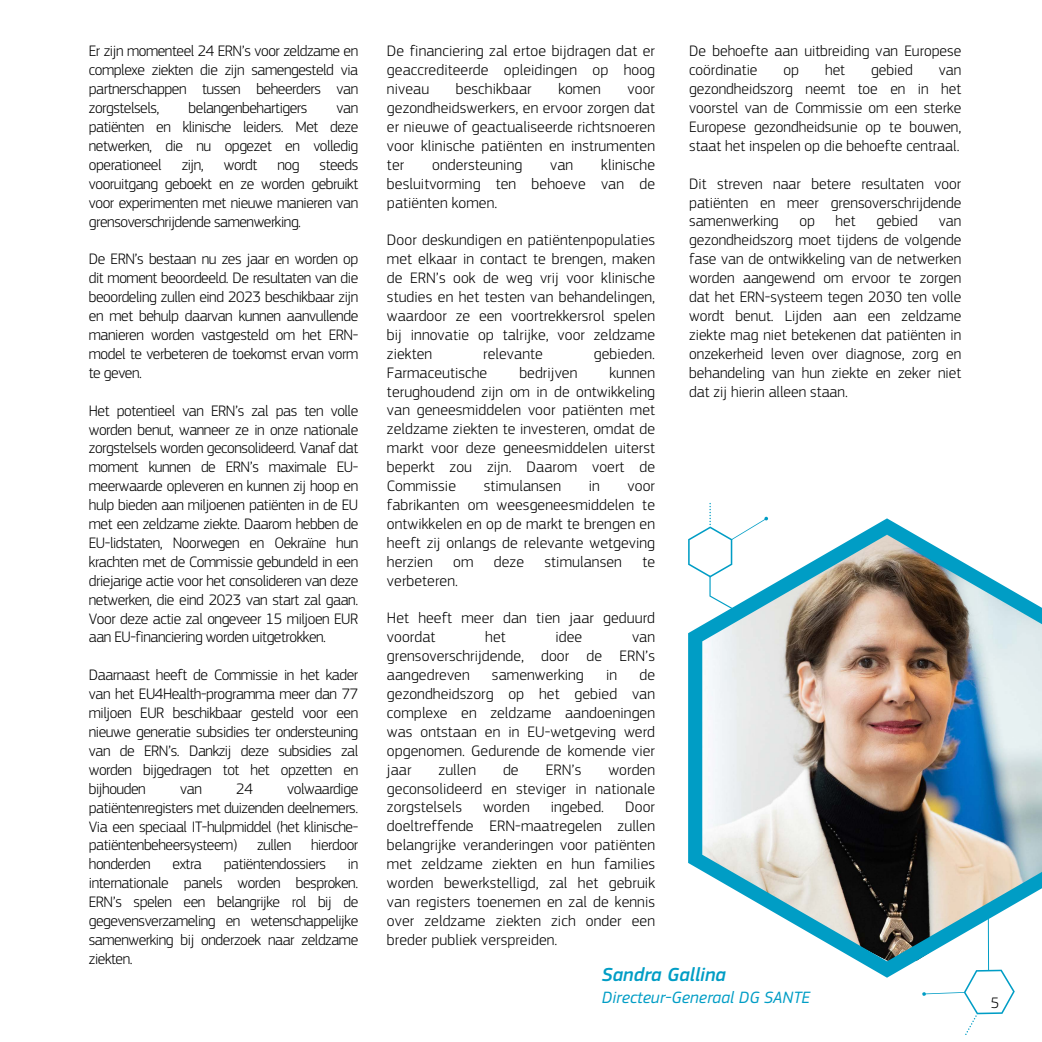
<style>
.page{position:relative;width:1042px;height:1042px;background:#fff}
.page>*{position:absolute;margin:0;border:0;box-sizing:border-box;transform-origin:0 0}
.t1{font:italic 500 19.6px "EC Square Sans Pro";color:#009dc5}
.t2{font:italic 17.15px "EC Square Sans Pro";color:#009dc5}
.t3{font:300 15.75px/18.9px "EC Square Sans Pro";color:#000;text-align:justify}
.t4{font:300 15.75px "EC Square Sans Pro";letter-spacing:-.03em;color:#000}
</style>
<div class="page">
<img style="left:688px;top:518px;width:354px;height:459px">
<svg style="left:922px;top:969px;width:93px;height:66px"></svg>
<hr style="left:988px;top:916px;width:1px;height:54px;background:#009dc5">
<p class="t3" style="left:89px;top:42px;width:271px">Er zijn momenteel 24 ERN’s voor zeldzame en complexe ziekten die zijn samengesteld via partnerschappen tussen beheerders van zorgstelsels,</p>
<p class="t4" style="left:189px;top:98px;width:120px">belangenbehartigers</p>
<p class="t3" style="left:89px;top:98px;width:271px;text-indent:248px">van patiënten en klinische leiders. Met deze netwerken, die nu opgezet en volledig operationeel</p>
<p class="t3" style="left:89px;top:155px;width:271px;text-indent:231px">steeds vooruitgang geboekt en ze worden gebruikt voor experimenten met nieuwe manieren van grensoverschrijdende samenwerking.</p>
<p class="t3" style="left:89px;top:249px;width:271px">De ERN’s bestaan nu zes jaar en worden op dit moment beoordeeld. De resultaten van die beoordeling zullen eind 2023 beschikbaar zijn en met behulp daarvan kunnen aanvullende manieren worden vastgesteld om het ERN&shy;model te verbeteren de toekomst ervan vorm te geven.</p>
<p class="t3" style="left:89px;top:401px;width:271px">Het potentieel van ERN’s zal pas ten volle worden benut, wanneer ze in onze nationale zorgstelsels worden geconsolideerd. Vanaf dat moment kunnen de ERN’s maximale EU&shy;meerwaarde opleveren en kunnen zij hoop en hulp bieden aan miljoenen patiënten in de EU met een zeldzame ziekte. Daarom hebben de EU-lidstaten, Noorwegen en Oekraïne hun krachten met de Commissie gebundeld in een driejarige actie voor het consolideren van deze netwerken, die eind 2023 van start zal gaan.<br>Voor deze actie zal ongeveer 15 miljoen EUR aan EU-financiering worden uitgetrokken.</p>
<p class="t3" style="left:89px;top:665px;width:271px">Daarnaast heeft de Commissie in het kader van het EU4Health-programma meer dan 77 miljoen EUR beschikbaar gesteld voor een nieuwe generatie subsidies ter ondersteuning van de ERN’s. Dankzij deze subsidies zal worden bijgedragen tot het opzetten en bijhouden</p>
<p class="t3" style="left:182px;top:155px;width:24px">zijn,</p>
<p class="t3" style="left:224px;top:155px;width:35px">wordt</p>
<p class="t3" style="left:277px;top:155px;width:24px">nog</p>
<p class="t3" style="left:89px;top:779px;width:271px;text-indent:198px">volwaardige patiëntenregisters met duizenden deelnemers.<br>Via een speciaal IT-hulpmiddel (het klinische&shy;patiëntenbeheersysteem)</p>
<p class="t3" style="left:180px;top:779px;width:23px">van</p>
<p class="t3" style="left:236px;top:779px;width:18px">24</p>
<p class="t3" style="left:257px;top:835px;width:36px">zullen</p>
<p class="t4" style="left:311px;top:836px;width:49px">hierdoor</p>
<p class="t4" style="left:89px;top:854px;width:63px">honderden</p>
<p class="t3" style="left:173px;top:854px;width:31px">extra</p>
<p class="t4" style="left:224px;top:854px;width:104px">patiëntendossiers</p>
<p class="t3" style="left:89px;top:854px;width:271px;text-indent:259px">in internationale panels worden besproken.<br>ERN’s spelen een belangrijke rol bij de gegevensverzameling en wetenschappelijke samenwerking bij onderzoek naar zeldzame ziekten.</p>
<p class="t3" style="left:387px;top:41px;width:270px">De financiering zal ertoe bijdragen dat er geaccrediteerde opleidingen op hoog niveau</p>
<p class="t3" style="left:456px;top:79px;width:77px">beschikbaar</p>
<p class="t3" style="left:558px;top:79px;width:44px">komen</p>
<p class="t3" style="left:387px;top:79px;width:270px;text-indent:241px">voor gezondheidswerkers, en ervoor zorgen dat er nieuwe of geactualiseerde richtsnoeren voor klinische patiënten en instrumenten ter</p>
<p class="t3" style="left:387px;top:155px;width:270px;text-indent:214px">klinische besluitvorming ten behoeve van de patiënten komen.</p>
<p class="t3" style="left:387px;top:230px;width:270px">Door deskundigen en patiëntenpopulaties met elkaar in contact te brengen, maken de ERN’s ook de weg vrij voor klinische studies en het testen van behandelingen, waardoor ze een voortrekkersrol spelen bij innovatie op talrijke, voor zeldzame ziekten</p>
<p class="t3" style="left:432px;top:155px;width:92px">ondersteuning</p>
<p class="t3" style="left:550px;top:155px;width:25px">van</p>
<p class="t3" style="left:483px;top:344px;width:61px">relevante</p>
<p class="t3" style="left:594px;top:344px;width:63px">gebieden.</p>
<p class="t3" style="left:387px;top:363px;width:102px">Farmaceutische</p>
<p class="t3" style="left:519px;top:363px;width:60px">bedrijven</p>
<p class="t3" style="left:387px;top:363px;width:270px;text-indent:222px">kunnen terughoudend zijn om in de ontwikkeling van geneesmiddelen voor patiënten met zeldzame ziekten te investeren, omdat de markt voor deze geneesmiddelen uiterst beperkt zou zijn. Daarom voert de Commissie</p>
<p class="t3" style="left:484px;top:476px;width:79px">stimulansen</p>
<p class="t3" style="left:589px;top:476px;width:13px">in</p>
<p class="t3" style="left:387px;top:476px;width:270px;text-indent:241px">voor fabrikanten om weesgeneesmiddelen te ontwikkelen en op de markt te brengen en heeft zij onlangs de relevante wetgeving herzien</p>
<p class="t3" style="left:453px;top:552px;width:22px">om</p>
<p class="t3" style="left:494px;top:552px;width:32px">deze</p>
<p class="t3" style="left:544px;top:552px;width:79px">stimulansen</p>
<p class="t3" style="left:642px;top:552px;width:14px">te</p>
<p class="t3" style="left:387px;top:571px;width:73px">verbeteren.</p>
<p class="t3" style="left:387px;top:608px;width:270px">Het heeft meer dan tien jaar geduurd voordat</p>
<p class="t3" style="left:485px;top:627px;width:22px">het</p>
<p class="t3" style="left:555px;top:627px;width:28px">idee</p>
<p class="t3" style="left:387px;top:627px;width:270px;text-indent:245px">van grensoverschrijdende, door de ERN’s aangedreven</p>
<p class="t3" style="left:492px;top:665px;width:93px">samenwerking</p>
<p class="t3" style="left:606px;top:665px;width:13px">in</p>
<p class="t3" style="left:387px;top:665px;width:270px;text-indent:252px">de gezondheidszorg op het gebied van complexe en zeldzame aandoeningen was ontstaan en in EU-wetgeving werd opgenomen. Gedurende de komende vier jaar</p>
<p class="t3" style="left:438px;top:760px;width:39px">zullen</p>
<p class="t3" style="left:503px;top:760px;width:17px">de</p>
<p class="t3" style="left:546px;top:760px;width:37px">ERN’s</p>
<p class="t3" style="left:387px;top:760px;width:270px;text-indent:221px">worden geconsolideerd en steviger in nationale zorgstelsels</p>
<p class="t3" style="left:483px;top:797px;width:48px">worden</p>
<p class="t3" style="left:551px;top:797px;width:55px">ingebed.</p>
<p class="t3" style="left:387px;top:797px;width:270px;text-indent:238px">Door doeltreffende ERN-maatregelen zullen belangrijke veranderingen voor patiënten met zeldzame ziekten en hun families worden bewerkstelligd, zal het gebruik van registers toenemen en zal de kennis over zeldzame ziekten zich onder een breder publiek verspreiden.</p>
<p class="t3" style="left:689px;top:41px;width:274px">De behoefte aan uitbreiding van Europese coördinatie</p>
<p class="t3" style="left:783px;top:60px;width:17px">op</p>
<p class="t3" style="left:825px;top:60px;width:22px">het</p>
<p class="t3" style="left:871px;top:60px;width:43px">gebied</p>
<p class="t3" style="left:689px;top:60px;width:274px;text-indent:250px">van gezondheidszorg neemt toe en in het voorstel van de Commissie om een sterke Europese gezondheidsunie op te bouwen, staat het inspelen op die behoefte centraal.</p>
<p class="t3" style="left:689px;top:174px;width:274px">Dit streven naar betere resultaten voor patiënten en meer grensoverschrijdende samenwerking</p>
<p class="t3" style="left:799px;top:211px;width:17px">op</p>
<p class="t3" style="left:835px;top:211px;width:22px">het</p>
<p class="t3" style="left:876px;top:211px;width:43px">gebied</p>
<p class="t3" style="left:689px;top:211px;width:274px;text-indent:250px">van gezondheidszorg moet tijdens de volgende fase van de ontwikkeling van de netwerken worden aangewend om ervoor te zorgen dat het ERN-systeem tegen 2030 ten volle wordt benut. Lijden aan een zeldzame ziekte mag niet betekenen dat patiënten in onzekerheid leven over diagnose, zorg en behandeling van hun ziekte en zeker niet dat zij hierin alleen staan.</p>
<p class="t1" style="left:602px;top:963px;width:126px">Sandra Gallina</p>
<p class="t2" style="left:602px;top:987px;width:210px">Directeur-Generaal DG SANTE</p>
<p class="t3" style="left:991px;top:993px;width:10px">5</p>
</div>
